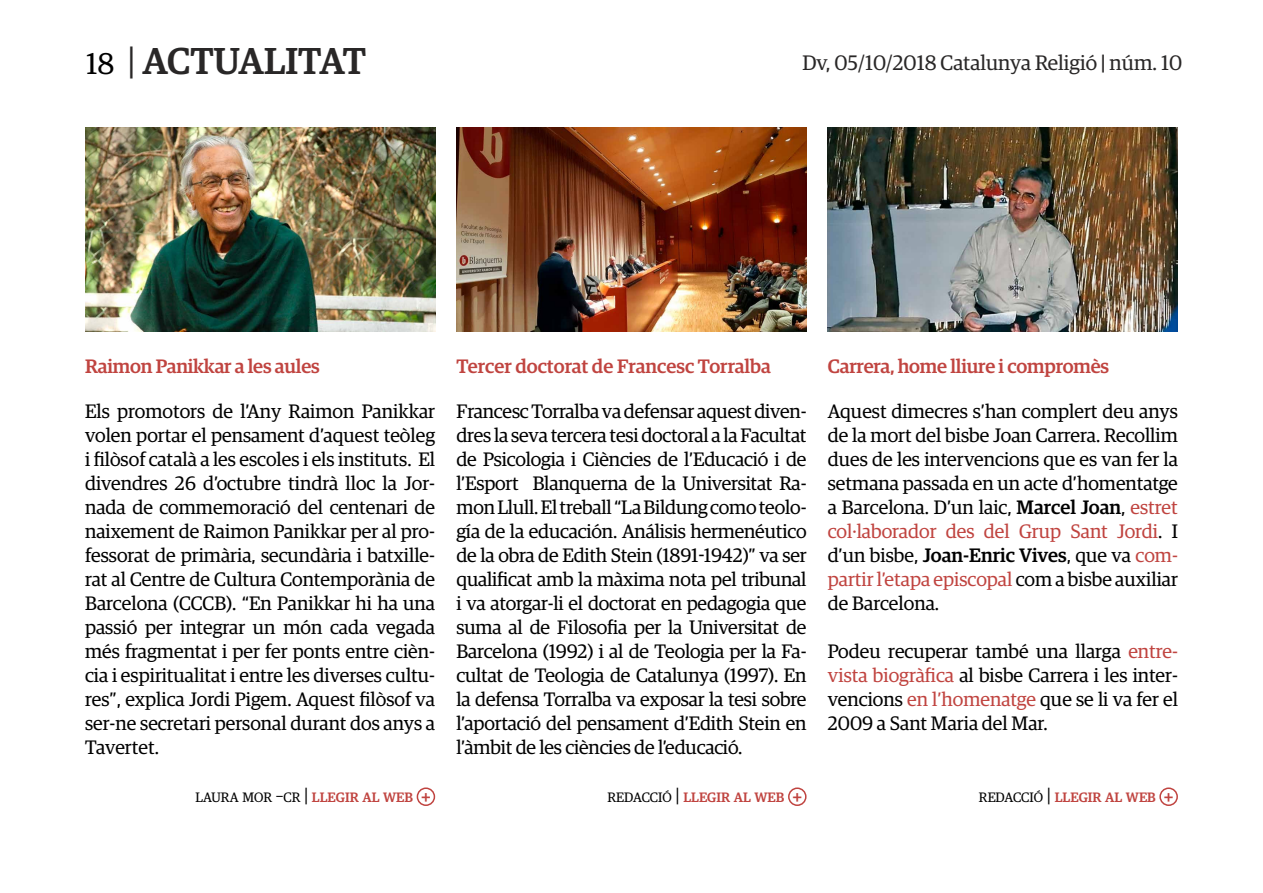
<style>
.page{position:relative;width:1263px;height:893px;background:#fff}
.page>*{position:absolute;margin:0;border:0;box-sizing:border-box;transform-origin:0 0}
.t1{font:500 37.5px "Guardian Egyp";color:#292727}
.t2{font:21px "Guardian Egyp";color:#292727}
.t3{font:19.5px/24px "Guardian Egyp";color:#000;text-align:justify}
.t4{font:500 19.5px "Guardian Egyp";letter-spacing:-.01em;color:#c04440}
.t5{font:500 13.65px "Guardian Egyp";color:#c04440}
.s1{font-weight:400;font-size:30px;color:#000}
.s2{font-weight:400}
.s3{font-weight:500}
.s4{font-weight:400;color:#000}
.s5{font-weight:400;font-size:19.5px;color:#000}
.s6{font-size:19.5px}
.s7{color:#c04440}
</style>
<div class="page">
<div style="left:417px;top:787px;width:18px;height:19px;border:2px solid #c04440;border-radius:50%"></div>
<div style="left:788px;top:787px;width:18px;height:19px;border:2px solid #c04440;border-radius:50%"></div>
<div style="left:1159px;top:787px;width:19px;height:19px;border:2px solid #c04440;border-radius:50%"></div>
<img style="left:828px;top:128px;width:350px;height:204px">
<img style="left:456px;top:128px;width:350px;height:204px">
<img style="left:85px;top:128px;width:350px;height:204px">
<h1 class="t1" style="left:86px;top:34px;width:282px"><span class="s1">18</span> <span class="s2">|</span> ACTUALITAT</h1>
<p class="t2" style="left:802px;top:49px;width:381px">Dv, 05/10/2018 Catalunya Religió <span class="s3">|</span> núm. 10</p>
<p class="t4" style="left:85px;top:352px;width:236px">Raimon Panikkar a les aules</p>
<p class="t3" style="left:85px;top:398px;width:352px">Els promotors de l’Any Raimon Panikkar volen portar el pensament d’aquest teòleg i filòsof català a les escoles i els instituts. El divendres 26 d’octubre tindrà lloc la Jor&shy;nada de commemoració del centenari de naixement de Raimon Panikkar per al pro&shy;fessorat de primària, secundària i batxille&shy;rat al Centre de Cultura Contemporània de Barcelona (CCCB). “En Panikkar hi ha una passió per integrar un món cada vegada més fragmentat i per fer ponts entre cièn&shy;cia i espiritualitat i entre les diverses cultu&shy;res”, explica Jordi Pigem. Aquest filòsof va ser-ne secretari personal durant dos anys a Tavertet.</p>
<p class="t5" style="left:195px;top:788px;width:237px"><span class="s4">LAURA MOR</span> <span class="s5">–</span><span class="s4">CR</span> <span class="s5">|</span> LLEGIR AL WEB <span class="s6">+</span></p>
<p class="t4" style="left:456px;top:352px;width:316px">Tercer doctorat de Francesc Torralba</p>
<p class="t3" style="left:456px;top:398px;width:352px">Francesc Torralba va defensar aquest diven&shy;dres la seva tercera tesi doctoral a la Facultat de Psicologia i Ciències de l’Educació i de l’Esport Blanquerna de la Universitat Ra&shy;mon Llull. El treball “La Bildung como teolo&shy;gía de la educación. Análisis hermenéutico de la obra de Edith Stein (1891-1942)” va ser qualificat amb la màxima nota pel tribunal i va atorgar-li el doctorat en pedagogia que suma al de Filosofia per la Universitat de Barcelona (1992) i al de Teologia per la Fa&shy;cultat de Teologia de Catalunya (1997). En la defensa Torralba va exposar la tesi sobre l’aportació del pensament d’Edith Stein en l’àmbit de les ciències de l’educació.</p>
<p class="t5" style="left:608px;top:788px;width:196px"><span class="s4">REDACCIÓ</span> <span class="s5">|</span> LLEGIR AL WEB <span class="s6">+</span></p>
<p class="t4" style="left:828px;top:352px;width:283px">Carrera, home lliure i compromès</p>
<p class="t3" style="left:828px;top:398px;width:352px">Aquest dimecres s’han complert deu anys de la mort del bisbe Joan Carrera. Recollim dues de les intervencions que es van fer la setmana passada en un acte d’homentatge a Barcelona. D’un laic, <span class="s3">Marcel Joan</span>, <span class="s7">estret col·laborador des del Grup Sant Jordi</span>. I d’un bisbe, <span class="s3">Joan-Enric Vives</span>, que va <span class="s7">com&shy;partir l’etapa episcopal</span> com a bisbe auxiliar de Barcelona.</p>
<p class="t3" style="left:828px;top:638px;width:352px">Podeu recuperar també una llarga <span class="s7">entre&shy;vista biogràfica</span> al bisbe Carrera i les inter&shy;vencions <span class="s7">en l’homenatge</span> que se li va fer el 2009 a Sant Maria del Mar.</p>
<p class="t5" style="left:979px;top:788px;width:196px"><span class="s4">REDACCIÓ</span> <span class="s5">|</span> LLEGIR AL WEB <span class="s6">+</span></p>
</div>
